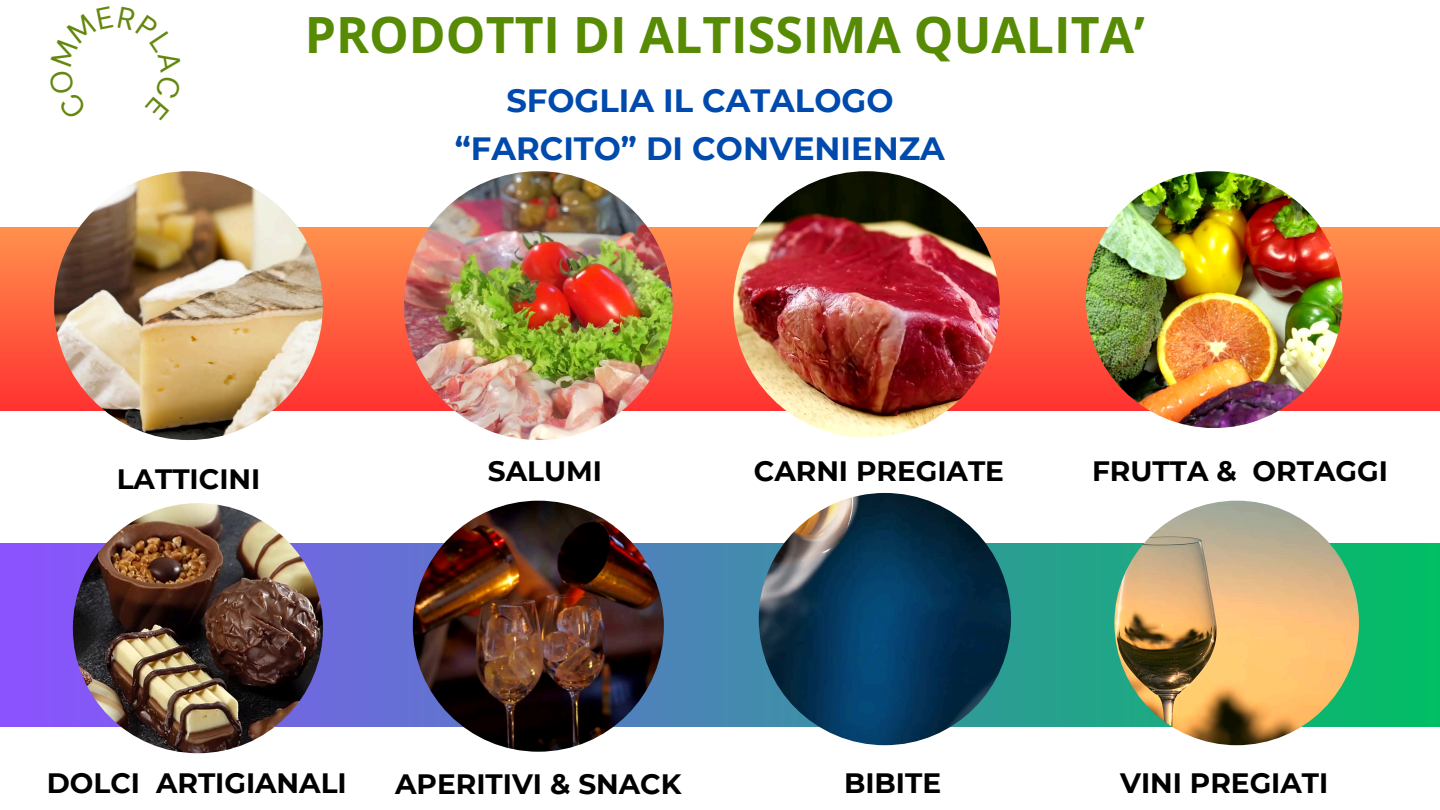
<style>
.page{position:relative;width:1440px;height:810px;background:#fff}
.page>*{position:absolute;margin:0;border:0;box-sizing:border-box;transform-origin:0 0}
.t1{font:700 50px "Open Sans";color:#578b03}
.t2{font:700 32.2px/48px "Montserrat";color:#014aad;text-align:center}
.t3{font:700 28px "Montserrat";color:#000}
</style>
<div class="page">
<div style="left:0;top:227px;width:1440px;height:184px;background:linear-gradient(to bottom,#ff914d,#ff3231)"></div>
<img style="left:54px;top:171px;width:269px;height:269px;border-radius:50%">
<img style="left:404px;top:171px;width:269px;height:269px;border-radius:50%">
<svg style="left:0;top:543px;width:1440px;height:184px;background:#4589af"></svg>
<img style="left:73px;top:503px;width:250px;height:250px;border-radius:50%">
<img style="left:759px;top:493px;width:252px;height:252px;border-radius:50%">
<img style="left:1086px;top:171px;width:257px;height:257px;border-radius:50%">
<img style="left:733px;top:171px;width:267px;height:267px;border-radius:50%">
<img style="left:413px;top:501px;width:251px;height:251px;border-radius:50%">
<img style="left:1114px;top:501px;width:245px;height:244px;border-radius:50%">
<h3 class="t1" style="left:305px;top:0;width:842px">PRODOTTI DI ALTISSIMA QUALITA’</h3>
<h1 class="t2" style="left:455px;top:76px;width:491px">SFOGLIA IL CATALOGO “FARCITO” DI CONVENIENZA</h1>
<h2 class="t3" style="left:117px;top:462px;width:145px">LATTICINI</h2>
<p class="t3" style="left:488px;top:454px;width:116px">SALUMI</p>
<p class="t3" style="left:754px;top:454px;width:252px">CARNI PREGIATE</p>
<p class="t3" style="left:1092px;top:454px;width:297px">FRUTTA &amp; ORTAGGI</p>
<p class="t3" style="left:47px;top:766px;width:301px">DOLCI ARTIGIANALI</p>
<p class="t3" style="left:844px;top:766px;width:99px">BIBITE</p>
<p class="t3" style="left:1120px;top:766px;width:210px">VINI PREGIATI</p>
<p class="t3" style="left:395px;top:767px;width:288px">APERITIVI &amp; SNACK</p>
</div>
